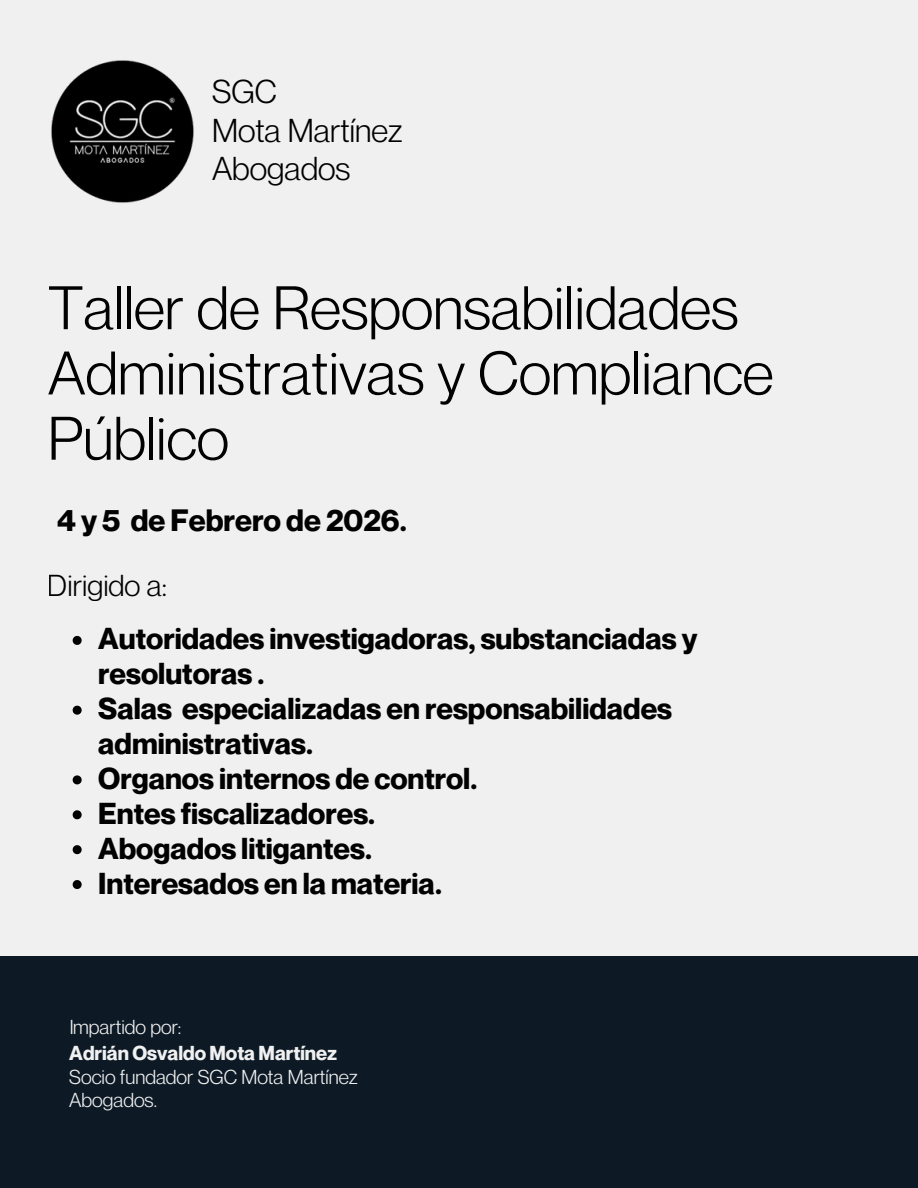
<style>
.page{position:relative;width:918px;height:1188px;background:#f0f0f0}
.page>*{position:absolute;margin:0;border:0;box-sizing:border-box;transform-origin:0 0}
.t1{font:60px/65.2px "Neue Montreal";color:#010101}
.t2{font:32.4px/38.2px "Neue Montreal";color:#010101}
.t3{font:700 30.3px "Neue Montreal";color:#010101}
.t4{font:700 29.7px/34.8px "Neue Montreal";color:#010101}
.t5{font:29.7px "Neue Montreal";color:#010101}
.t6{font:19.8px/23.7px "Neue Montreal";color:#f0f0f0}
.t7{font:700 19.8px "Neue Montreal";color:#f0f0f0}
</style>
<div class="page">
<div style="left:0;top:956px;width:918px;height:232px;background:#0d1a26"></div>
<img style="left:51px;top:60px;width:143px;height:143px">
<svg style="left:73px;top:636px;width:9px;height:9px"></svg>
<svg style="left:73px;top:706px;width:9px;height:9px"></svg>
<svg style="left:73px;top:775px;width:9px;height:9px"></svg>
<svg style="left:73px;top:810px;width:9px;height:9px"></svg>
<svg style="left:73px;top:845px;width:9px;height:9px"></svg>
<svg style="left:73px;top:880px;width:9px;height:9px"></svg>
<h1 class="t2" style="left:212px;top:72px;width:192px">SGC<br>Mota Martínez<br>Abogados</h1>
<p class="t1" style="left:48px;top:274px;width:727px">Taller de Responsabilidades<br>Administrativas y Compliance<br>Público</p>
<h2 class="t3" style="left:57px;top:502px;width:351px">4 y 5 de Febrero de 2026.</h2>
<p class="t5" style="left:48px;top:567px;width:121px">Dirigido a:</p>
<h3 class="t4" style="left:98px;top:621px;width:601px">Autoridades investigadoras, substanciadas y resolutoras .</h3>
<h3 class="t4" style="left:98px;top:691px;width:575px">Salas especializadas en responsabilidades administrativas.</h3>
<h3 class="t4" style="left:98px;top:761px;width:381px">Organos internos de control.</h3>
<h3 class="t4" style="left:98px;top:795px;width:278px">Entes fiscalizadores.</h3>
<h3 class="t4" style="left:98px;top:830px;width:275px">Abogados litigantes.</h3>
<h3 class="t4" style="left:98px;top:865px;width:345px">Interesados en la materia.</h3>
<p class="t6" style="left:69px;top:1015px;width:114px">Impartido por:</p>
<p class="t7" style="left:69px;top:1041px;width:269px">Adrián Osvaldo Mota Martínez</p>
<p class="t6" style="left:69px;top:1065px;width:290px">Socio fundador SGC Mota Martínez<br>Abogados.</p>
</div>
